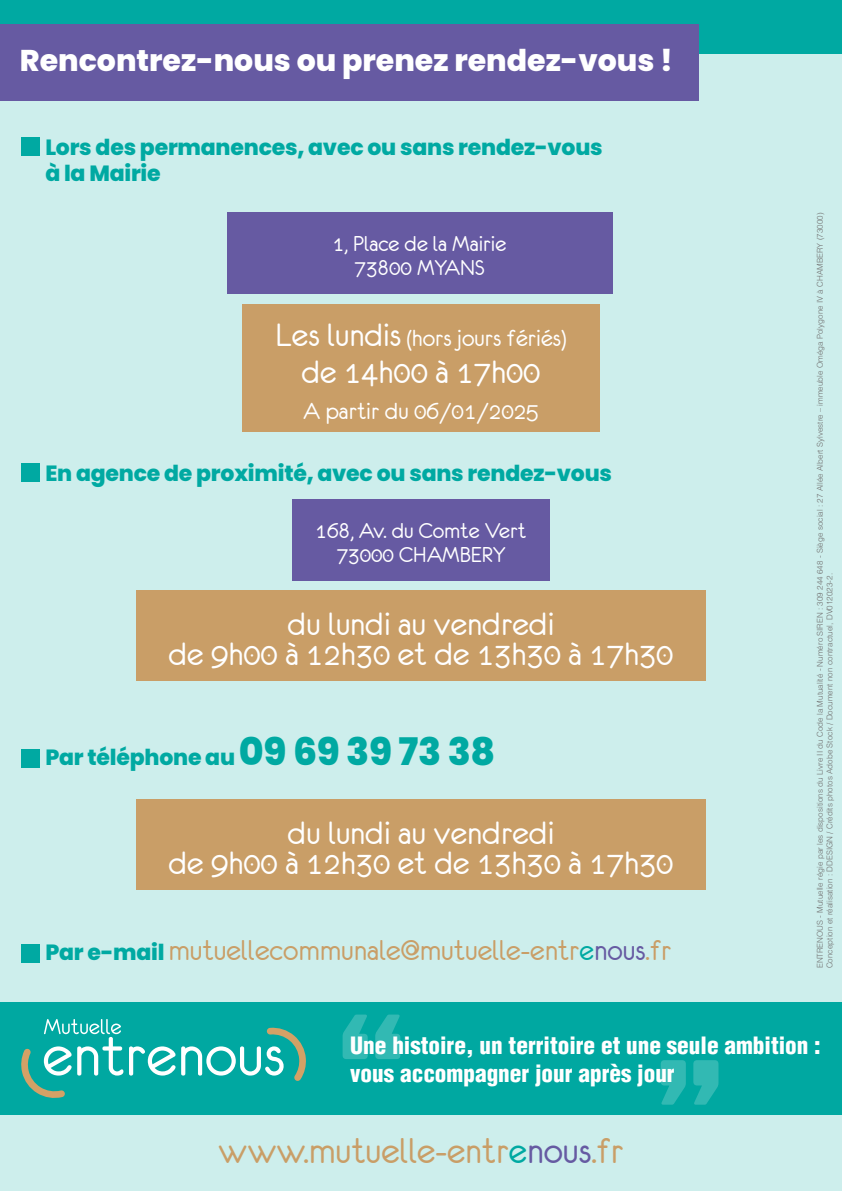
<style>
.page{position:relative;width:842px;height:1191px;background:#cdeeec}
.page>*{position:absolute;margin:0;border:0;box-sizing:border-box;transform-origin:0 0}
.t1{font:40px "Eurofurenceregular";color:#c99e67}
.t2{font:36px/30px "Eurofurenceregular";color:#fff;text-align:center}
.t3{font:32px "Eurofurenceregular";color:#c99e67}
.t4{font:800 30px "Poppins";color:#fff}
.t5{font:26px "Eurofurenceregular";color:#fff}
.t6{font:24px/24px "Eurofurenceregular";color:#fff;text-align:center}
.t7{font:900 condensed 23.4px/28px "Helvetica LT Std";color:#fff}
.t8{font:800 22px/26.4px "Poppins";letter-spacing:-.01em;color:#00a9a2}
.t9{font:300 8px/9.6px "Helvetica LT Std";letter-spacing:.005em;color:#706f6f}
.s1{font-size:36px}
.s2{font-size:38px}
.s3{font-family:"Poppins";font-weight:800;font-size:22px;color:#00a9a2}
.s4{color:#00a9a2}
.s5{color:#665aa2}
</style>
<div class="page">
<div style="left:0;top:0;width:842px;height:54px;background:#00a9a2"></div>
<div style="left:0;top:24px;width:699px;height:77px;background:#665aa2"></div>
<div style="left:21px;top:137px;width:19px;height:19px;background:#00a9a2"></div>
<div style="left:21px;top:943px;width:19px;height:19px;background:#00a9a2"></div>
<div style="left:227px;top:212px;width:385px;height:82px;background:#665aa2"></div>
<div style="left:242px;top:304px;width:358px;height:128px;background:#c99e67"></div>
<div style="left:21px;top:463px;width:19px;height:19px;background:#00a9a2"></div>
<div style="left:136px;top:590px;width:570px;height:91px;background:#c99e67"></div>
<div style="left:21px;top:748px;width:19px;height:19px;background:#00a9a2"></div>
<div style="left:136px;top:799px;width:570px;height:91px;background:#c99e67"></div>
<div style="left:0;top:1002px;width:842px;height:112px;background:#00a8a1"></div>
<svg style="left:343px;top:1014px;width:57px;height:45px"></svg>
<svg style="left:661px;top:1060px;width:57px;height:44px"></svg>
<svg style="left:129px;top:1027px;width:177px;height:54px"></svg>
<svg style="left:21px;top:1019px;width:102px;height:79px"></svg>
<div style="left:292px;top:499px;width:258px;height:82px;background:#665aa2"></div>
<h3 class="t4" style="left:20px;top:43px;width:655px">Rencontrez-nous ou prenez rendez-vous !</h3>
<h3 class="t8" style="left:45px;top:134px;width:559px">Lors des permanences, avec ou sans rendez-vous à la Mairie</h3>
<h3 class="t6" style="left:333px;top:231px;width:175px">1, Place de la Mairie<br>73800 MYANS</h3>
<h3 class="t5" style="left:275px;top:325px;width:293px"><span class="s1">Les lundis</span> (hors jours fériés)</h3>
<h2 class="t2" style="left:301px;top:356px;width:241px">de 14h00 à 17h00</h2>
<h3 class="t5" style="left:303px;top:397px;width:237px">A partir du 06/01/2025</h3>
<h3 class="t8" style="left:45px;top:460px;width:568px">En agence de proximité, avec ou sans rendez-vous</h3>
<h3 class="t6" style="left:316px;top:518px;width:212px">168, Av. du Comte Vert<br>73000 CHAMBERY</h3>
<h2 class="t2" style="left:168px;top:609px;width:507px">du lundi au vendredi<br>de 9h00 à 12h30 et de 13h30 à 17h30</h2>
<h3 class="t8" style="left:45px;top:744px;width:452px">Par téléphone au <span class="s2">09 69 39 73 38</span></h3>
<h2 class="t2" style="left:168px;top:818px;width:507px">du lundi au vendredi<br>de 9h00 à 12h30 et de 13h30 à 17h30</h2>
<h3 class="t3" style="left:45px;top:934px;width:628px"><span class="s3">Par e-mail</span> mutuellecommunale@mutuelle-entr<span class="s4">e</span><span class="s5">nous</span>.fr</h3>
<p class="t9" style="left:815px;top:968px;width:757px;rotate:-90deg">ENTRENOUS - Mutuelle régie par les dispositions du Livre II du Code la Mutualité - Numéro SIREN : 309 244 648 - Siège social : 27 Allée Albert Sylvestre – immeuble Oméga Polygone IV à CHAMBERY (73000)<br>Conception et réalisation : DDESIGN / Crédits photos Adobe Stock / Document non contractuel, DV012023-2.</p>
<h3 class="t7" style="left:350px;top:1031px;width:472px">Une histoire, un territoire et une seule ambition : vous accompagner jour après jour</h3>
<h1 class="t1" style="left:218px;top:1130px;width:407px">www.mutuelle-entr<span class="s4">e</span><span class="s5">nous</span>.fr</h1>
</div>
